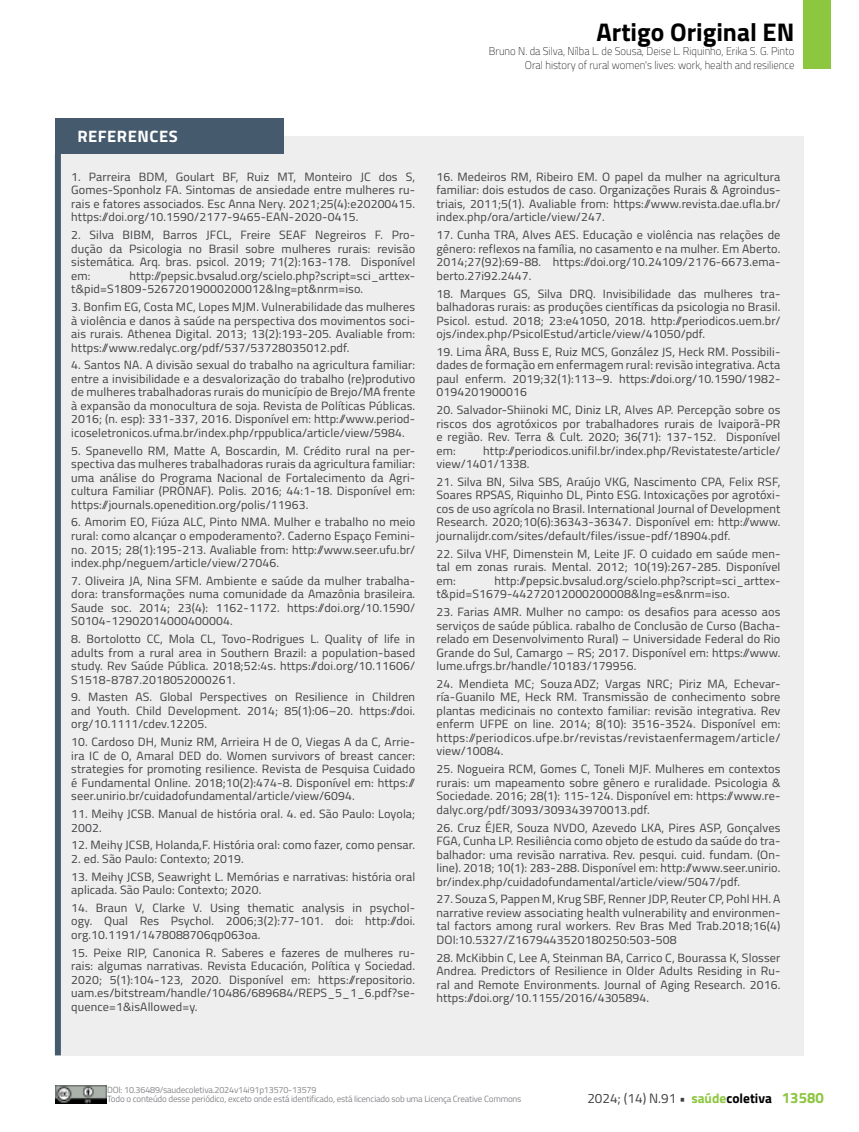
<style>
.page{position:relative;width:859px;height:1132px;background:#fff}
.page>*{position:absolute;margin:0;border:0;box-sizing:border-box;transform-origin:0 0}
.t1{font:700 25.5px "Titillium";color:#000}
.t2{font:700 16.5px "Titillium";letter-spacing:.035em;color:#fff}
.t3{font:13.5px "Titillium";color:#414042}
.t4{font:12px/13.5px "Titillium";letter-spacing:.01em;color:#414042;text-align:justify}
.t5{font:100 11.25px/13.5px "Titillium";color:#000;text-align:right;scale:.95 1}
.t6{font:9px/9.4px "Titillium";letter-spacing:-.02em;color:#87878c}
.s1{font-weight:700}
.s2{font-weight:700;color:#8dc63f}
.s3{font-weight:700;color:#000}
.s4{font-weight:700;font-size:15px;color:#8dc63f}
</style>
<div class="page">
<div style="left:804px;top:0;width:27px;height:69px;background:#8dc63f"></div>
<img style="left:55px;top:1085px;width:52px;height:17px">
<div style="left:55px;top:136px;width:749px;height:918px;background:#eeeeef"></div>
<div style="left:55px;top:118px;width:229px;height:36px;background:#455a6c"></div>
<div style="left:55px;top:154px;width:6px;height:900px;background:#455a6c"></div>
<h1 class="t1" style="left:596px;top:12px;width:199px">Artigo Original EN</h1>
<p class="t5" style="left:489px;top:44px;width:323px">Bruno N. da Silva, Nílba L. de Sousa, Deise L. Riquinho, Erika S. G. Pinto<br>Oral history of rural women's lives: work, health and resilience</p>
<h2 class="t2" style="left:77px;top:124px;width:102px">REFERENCES</h2>
<p class="t4" style="left:71px;top:169px;width:345px">1. Parreira BDM, Goulart BF, Ruiz MT, Monteiro JC dos S, Gomes-Sponholz FA. Sintomas de ansiedade entre mulheres ru&shy;rais e fatores associados. Esc Anna Nery. 2021;25(4):e20200415. https://doi.org/10.1590/2177-9465-EAN-2020-0415.</p>
<p class="t4" style="left:71px;top:227px;width:345px">2. Silva BIBM, Barros JFCL, Freire SEAF Negreiros F. Pro&shy;dução da Psicologia no Brasil sobre mulheres rurais: revisão sistemática. Arq. bras. psicol. 2019; 71(2):163-178. Disponível em:</p>
<p class="t4" style="left:71px;top:268px;width:345px;text-indent:58px">http://pepsic.bvsalud.org/scielo.php?script=sci_arttex&shy;t&amp;pid=S1809-52672019000200012&amp;lng=pt&amp;nrm=iso.</p>
<p class="t4" style="left:71px;top:299px;width:345px">3. Bonfim EG, Costa MC, Lopes MJM. Vulnerabilidade das mulheres à violência e danos à saúde na perspectiva dos movimentos soci&shy;ais rurais. Athenea Digital. 2013; 13(2):193-205. Avaliable from: https://www.redalyc.org/pdf/537/53728035012.pdf.</p>
<p class="t4" style="left:71px;top:357px;width:345px">4. Santos NA. A divisão sexual do trabalho na agricultura familiar: entre a invisibilidade e a desvalorização do trabalho (re)produtivo de mulheres trabalhadoras rurais do município de Brejo/MA frente à expansão da monocultura de soja. Revista de Políticas Públicas.<br>2016; (n. esp): 331-337, 2016. Disponível em: http://www.period&shy;icoseletronicos.ufma.br/index.php/rppublica/article/view/5984.</p>
<p class="t4" style="left:71px;top:443px;width:345px">5. Spanevello RM, Matte A, Boscardin, M. Crédito rural na per&shy;spectiva das mulheres trabalhadoras rurais da agricultura familiar: uma análise do Programa Nacional de Fortalecimento da Agri&shy;cultura Familiar (PRONAF). Polis. 2016; 44:1-18. Disponível em: https://journals.openedition.org/polis/11963.</p>
<p class="t4" style="left:71px;top:515px;width:345px">6. Amorim EO, Fiúza ALC, Pinto NMA. Mulher e trabalho no meio rural: como alcançar o empoderamento?. Caderno Espaço Femini&shy;no. 2015; 28(1):195-213. Avaliable from: http://www.seer.ufu.br/ index.php/neguem/article/view/27046.</p>
<p class="t4" style="left:71px;top:573px;width:345px">7. Oliveira JA, Nina SFM. Ambiente e saúde da mulher trabalha&shy;dora: transformações numa comunidade da Amazônia brasileira.<br>Saude soc. 2014; 23(4): 1162-1172. https://doi.org/10.1590/ S0104-12902014000400004.</p>
<p class="t4" style="left:71px;top:631px;width:345px">8. Bortolotto CC, Mola CL, Tovo-Rodrigues L. Quality of life in adults from a rural area in Southern Brazil: a population-based study. Rev Saúde Pública. 2018;52:4s. https://doi.org/10.11606/ S1518-8787.2018052000261.</p>
<p class="t4" style="left:71px;top:689px;width:345px">9. Masten AS. Global Perspectives on Resilience in Children and Youth. Child Development. 2014; 85(1):06–20. https://doi. org/10.1111/cdev.12205.</p>
<p class="t4" style="left:71px;top:734px;width:345px">10. Cardoso DH, Muniz RM, Arrieira H de O, Viegas A da C, Arrie&shy;ira IC de O, Amaral DED do. Women survivors of breast cancer: strategies for promoting resilience. Revista de Pesquisa Cuidado é Fundamental Online. 2018;10(2):474-8. Disponível em: https:// seer.unirio.br/cuidadofundamental/article/view/6094.</p>
<p class="t4" style="left:71px;top:806px;width:345px">11. Meihy JCSB. Manual de história oral. 4. ed. São Paulo: Loyola;<br>2002.</p>
<p class="t4" style="left:71px;top:837px;width:345px">12. Meihy JCSB, Holanda,F. História oral: como fazer, como pensar.</p>
<p class="t4" style="left:71px;top:851px;width:174px">2. ed. São Paulo: Contexto; 2019.</p>
<p class="t4" style="left:71px;top:868px;width:345px">13. Meihy JCSB, Seawright L. Memórias e narrativas: história oral aplicada. São Paulo: Contexto; 2020.</p>
<p class="t4" style="left:71px;top:900px;width:345px">14. Braun V, Clarke V. Using thematic analysis in psychol&shy;ogy. Qual Res Psychol. 2006;3(2):77-101. doi: http://doi. org.10.1191/1478088706qp063oa.</p>
<p class="t4" style="left:71px;top:944px;width:345px">15. Peixe RIP, Canonica R. Saberes e fazeres de mulheres ru&shy;rais: algumas narrativas. Revista Educación, Política y Sociedad.<br>2020; 5(1):104-123, 2020. Disponível em: https://repositorio. uam.es/bitstream/handle/10486/689684/REPS_5_1_6.pdf?se&shy;quence=1&amp;isAllowed=y.</p>
<p class="t4" style="left:436px;top:169px;width:345px">16. Medeiros RM, Ribeiro EM. O papel da mulher na agricultura familiar: dois estudos de caso. Organizações Rurais &amp; Agroindus&shy;triais, 2011;5(1). Avaliable from: https://www.revista.dae.ufla.br/ index.php/ora/article/view/247.</p>
<p class="t4" style="left:436px;top:227px;width:345px">17. Cunha TRA, Alves AES. Educação e violência nas relações de gênero: reflexos na família, no casamento e na mulher. Em Aberto.<br>2014;27(92):69-88. https://doi.org/10.24109/2176-6673.ema&shy;berto.27i92.2447.</p>
<p class="t4" style="left:436px;top:286px;width:345px">18. Marques GS, Silva DRQ. Invisibilidade das mulheres tra&shy;balhadoras rurais: as produções científicas da psicologia no Brasil.<br>Psicol. estud. 2018; 23:e41050, 2018. http://periodicos.uem.br/ ojs/index.php/PsicolEstud/article/view/41050/pdf.</p>
<p class="t4" style="left:436px;top:344px;width:345px">19. Lima ÂRA, Buss E, Ruiz MCS, González JS, Heck RM. Possibili&shy;dades de formação em enfermagem rural: revisão integrativa. Acta paul enferm. 2019;32(1):113–9. https://doi.org/10.1590/1982- 0194201900016</p>
<p class="t4" style="left:436px;top:402px;width:345px">20. Salvador-Shiinoki MC, Diniz LR, Alves AP. Percepção sobre os riscos dos agrotóxicos por trabalhadores rurais de Ivaiporã-PR e região. Rev. Terra &amp; Cult. 2020; 36(71): 137-152. Disponível em:</p>
<p class="t4" style="left:436px;top:443px;width:345px;text-indent:47px">http://periodicos.unifil.br/index.php/Revistateste/article/ view/1401/1338.</p>
<p class="t4" style="left:436px;top:474px;width:345px">21. Silva BN, Silva SBS, Araújo VKG, Nascimento CPA, Felix RSF, Soares RPSAS, Riquinho DL, Pinto ESG. Intoxicações por agrotóxi&shy;cos de uso agrícola no Brasil. International Journal of Development Research. 2020;10(6):36343-36347. Disponível em: http://www. journalijdr.com/sites/default/files/issue-pdf/18904.pdf.</p>
<p class="t4" style="left:436px;top:546px;width:345px">22. Silva VHF, Dimenstein M, Leite JF. O cuidado em saúde men&shy;tal em zonas rurais. Mental. 2012; 10(19):267-285. Disponível em:</p>
<p class="t4" style="left:436px;top:573px;width:345px;text-indent:58px">http://pepsic.bvsalud.org/scielo.php?script=sci_arttex&shy;t&amp;pid=S1679-44272012000200008&amp;lng=es&amp;nrm=iso.</p>
<p class="t4" style="left:436px;top:604px;width:345px">23. Farias AMR. Mulher no campo: os desafios para acesso aos serviços de saúde pública. rabalho de Conclusão de Curso (Bacha&shy;relado em Desenvolvimento Rural) – Universidade Federal do Rio Grande do Sul, Camargo – RS; 2017. Disponível em: https://www. lume.ufrgs.br/handle/10183/179956.</p>
<p class="t4" style="left:436px;top:676px;width:345px">24. Mendieta MC; SouzaADZ; Vargas NRC; Piriz MA, Echevar&shy;ría-Guanilo ME, Heck RM. Transmissão de conhecimento sobre plantas medicinais no contexto familiar: revisão integrativa. Rev enferm UFPE on line. 2014; 8(10): 3516-3524. Disponível em: https://periodicos.ufpe.br/revistas/revistaenfermagem/article/ view/10084.</p>
<p class="t4" style="left:436px;top:761px;width:345px">25. Nogueira RCM, Gomes C, Toneli MJF. Mulheres em contextos rurais: um mapeamento sobre gênero e ruralidade. Psicologia &amp; Sociedade. 2016; 28(1): 115-124. Disponível em: https://www.re&shy;dalyc.org/pdf/3093/309343970013.pdf.</p>
<p class="t4" style="left:436px;top:819px;width:345px">26. Cruz ÉJER, Souza NVDO, Azevedo LKA, Pires ASP, Gonçalves FGA, Cunha LP. Resiliência como objeto de estudo da saúde do tra&shy;balhador: uma revisão narrativa. Rev. pesqui. cuid. fundam. (On&shy;line). 2018; 10(1): 283-288. Disponível em: http://www.seer.unirio. br/index.php/cuidadofundamental/article/view/5047/pdf.</p>
<p class="t4" style="left:436px;top:891px;width:345px">27. Souza S, Pappen M, Krug SBF, Renner JDP, Reuter CP, Pohl HH. A narrative review associating health vulnerability and environmen&shy;tal factors among rural workers. Rev Bras Med Trab.2018;16(4)<br>DOI:10.5327/Z1679443520180250:503-508</p>
<p class="t4" style="left:436px;top:949px;width:345px">28. McKibbin C, Lee A, Steinman BA, Carrico C, Bourassa K, Slosser Andrea. Predictors of Resilience in Older Adults Residing in Ru&shy;ral and Remote Environments. Journal of Aging Research. 2016. https://doi.org/10.1155/2016/4305894.</p>
<p class="t6" style="left:107px;top:1084px;width:416px">DOI: 10.36489/saudecoletiva.2024v14i91p13570-13579<br>Todo o conteúdo desse periódico, exceto onde está identificado, está licenciado sob uma Licença Creative Commons</p>
<p class="t3" style="left:587px;top:1087px;width:238px">2024; (14) N.91 <span class="s1">•</span> <span class="s2">saúde</span><span class="s3">coletiva</span> <span class="s4">13580</span></p>
</div>
